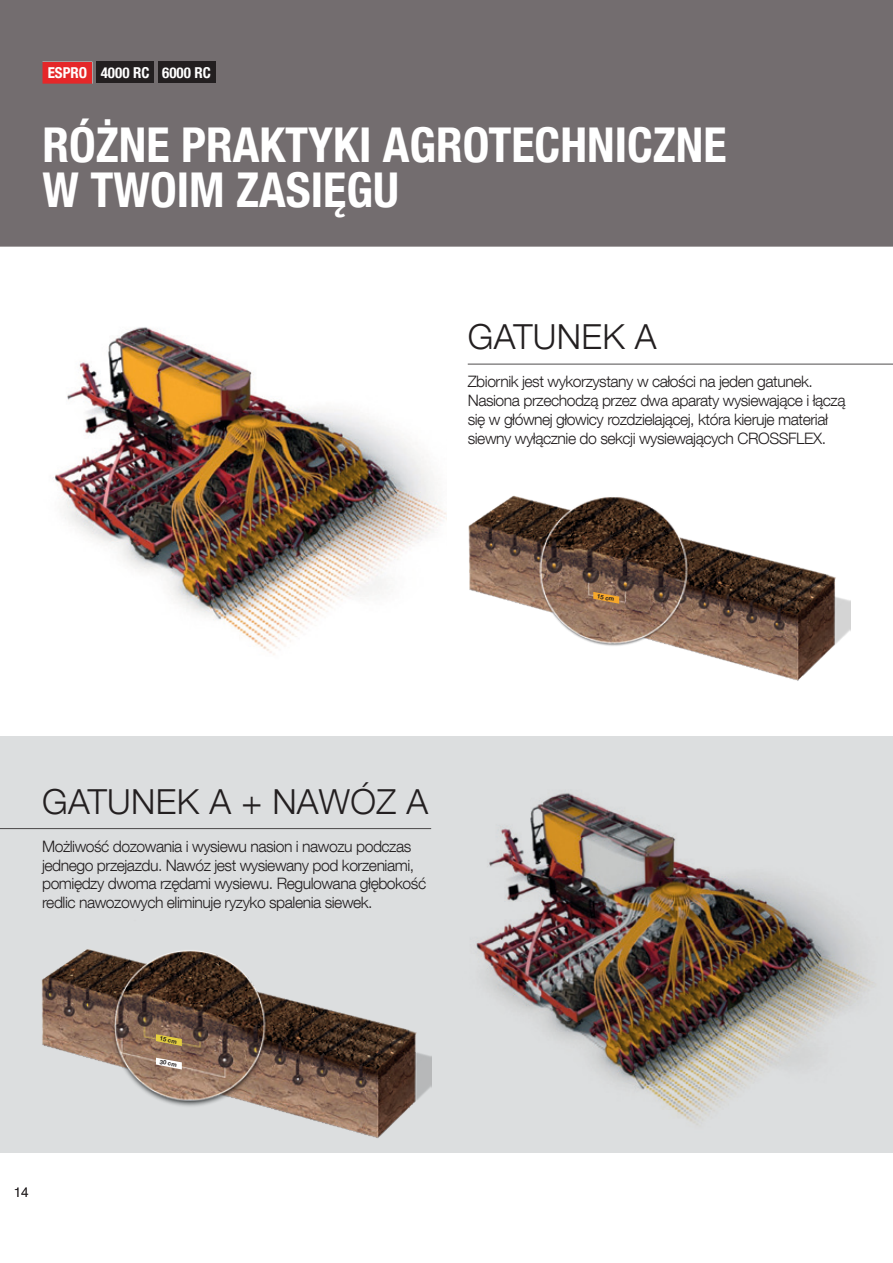
<style>
.page{position:relative;width:893px;height:1263px;background:#fff}
.page>*{position:absolute;margin:0;border:0;box-sizing:border-box;transform-origin:0 0}
.t1{font:700 condensed 48px/45px "Helvetica Neue LT Com";color:#fff}
.t2{font:300 34.5px "Helvetica Neue LT Com";letter-spacing:.01em;color:#231f20}
.t3{font:300 15.75px/18.9px "Helvetica Neue LT Com";letter-spacing:-.03em;color:#231f20}
.t4{font:700 condensed 15px "Helvetica Neue LT Com";color:#fff}
.t5{font:300 13.5px "Helvetica Neue LT Com";color:#231f20}
.t6{font:700 6px "Helvetica Neue LT Com";color:#231f20}
</style>
<div class="page">
<div style="left:0;top:737px;width:893px;height:416px;background:#dcdedf"></div>
<img style="left:54px;top:327px;width:392px;height:328px">
<img style="left:476px;top:793px;width:400px;height:332px">
<img style="left:468px;top:495px;width:382px;height:186px">
<img style="left:41px;top:949px;width:390px;height:189px">
<svg style="left:593px;top:592px;width:26px;height:12px"></svg>
<svg style="left:156px;top:1034px;width:26px;height:12px"></svg>
<svg style="left:156px;top:1058px;width:26px;height:11px"></svg>
<div style="left:0;top:0;width:893px;height:247px;background:#736d6f"></div>
<hr style="left:468px;top:364px;width:425px;height:1px;background:#231f20">
<hr style="left:0;top:828px;width:431px;height:1px;background:#231f20">
<div style="left:97px;top:62px;width:57px;height:21px;background:#231f20"></div>
<div style="left:158px;top:62px;width:57px;height:21px;background:#231f20"></div>
<p class="t4" style="left:48px;top:64px;width:41px">ESPRO</p>
<p class="t4" style="left:101px;top:63px;width:112px">4000 RC 6000 RC</p>
<h1 class="t1" style="left:43px;top:123px;width:685px">RÓŻNE PRAKTYKI AGROTECHNICZNE<br>W TWOIM ZASIĘGU</h1>
<h2 class="t2" style="left:468px;top:316px;width:190px">GATUNEK A</h2>
<p class="t3" style="left:468px;top:372px;width:379px">Zbiornik jest wykorzystany w całości na jeden gatunek.<br>Nasiona przechodzą przez dwa aparaty wysiewające i łączą się w głównej głowicy rozdzielającej, która kieruje materiał siewny wyłącznie do sekcji wysiewających CROSSFLEX.</p>
<p class="t6" style="left:598px;top:593px;width:19px;rotate:9deg">15 cm</p>
<h2 class="t2" style="left:42px;top:780px;width:388px">GATUNEK A + NAWÓZ A</h2>
<p class="t3" style="left:42px;top:836px;width:386px">Możliwość dozowania i wysiewu nasion i nawozu podczas jednego przejazdu. Nawóz jest wysiewany pod korzeniami, pomiędzy dwoma rzędami wysiewu. Regulowana głębokość redlic nawozowych eliminuje ryzyko spalenia siewek.</p>
<p class="t5" style="left:14px;top:1184px;width:17px">14</p>
<p class="t6" style="left:160px;top:1035px;width:19px;rotate:10deg">15 cm</p>
<p class="t6" style="left:160px;top:1058px;width:19px;rotate:10deg">30 cm</p>
</div>
